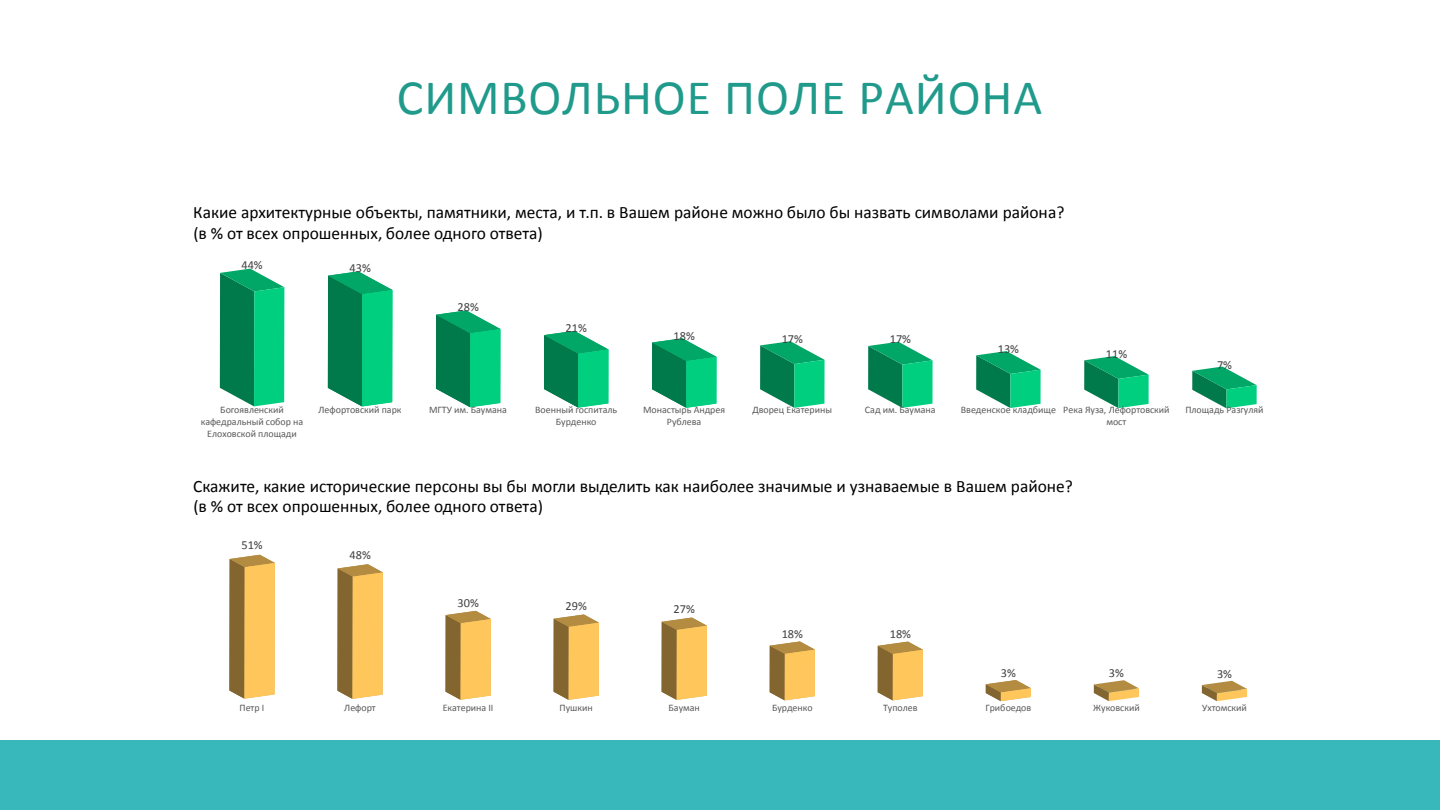
<style>
.page{position:relative;width:1440px;height:810px;background:#fff}
.page>*{position:absolute;margin:0;border:0;box-sizing:border-box;transform-origin:0 0}
.t1{font:49.8px "Calibri";letter-spacing:.02em;color:#1f9a8b}
.t2{font:17.4px/20.9px "Calibri";color:#000}
.t3{font:12.3px "Calibri";color:#404040}
.t4{font:9.9px/12.1px "Calibri";color:#595959;text-align:center}
</style>
<div class="page">
<svg style="left:220px;top:269px;width:64px;height:137px;background:#15a970"></svg>
<svg style="left:328px;top:271px;width:64px;height:135px;background:#15a970"></svg>
<svg style="left:436px;top:310px;width:64px;height:97px;background:#1ead76"></svg>
<svg style="left:544px;top:331px;width:64px;height:77px;background:#26b07b"></svg>
<svg style="left:652px;top:338px;width:65px;height:70px"></svg>
<svg style="left:760px;top:341px;width:65px;height:67px"></svg>
<svg style="left:868px;top:342px;width:65px;height:66px"></svg>
<svg style="left:976px;top:351px;width:65px;height:57px"></svg>
<svg style="left:1084px;top:356px;width:65px;height:52px"></svg>
<svg style="left:1192px;top:367px;width:65px;height:41px"></svg>
<svg style="left:229px;top:555px;width:46px;height:144px;background:#d5a854"></svg>
<svg style="left:337px;top:564px;width:46px;height:135px;background:#d5a855"></svg>
<svg style="left:446px;top:611px;width:45px;height:89px;background:#d6a957"></svg>
<svg style="left:554px;top:614px;width:45px;height:86px;background:#d6aa58"></svg>
<svg style="left:662px;top:618px;width:45px;height:82px;background:#d5a956"></svg>
<svg style="left:770px;top:641px;width:45px;height:59px;background:#d5ab5b"></svg>
<svg style="left:878px;top:642px;width:45px;height:58px;background:#d4a959"></svg>
<svg style="left:986px;top:680px;width:45px;height:21px"></svg>
<svg style="left:1094px;top:680px;width:45px;height:21px"></svg>
<svg style="left:1202px;top:681px;width:45px;height:20px"></svg>
<div style="left:0;top:741px;width:1440px;height:69px;background:#39b8bb"></div>
<h1 class="t1" style="left:397px;top:66px;width:647px">СИМВОЛЬНОЕ ПОЛЕ РАЙОНА</h1>
<h2 class="t2" style="left:193px;top:202px;width:873px">Какие архитектурные объекты, памятники, места, и т.п. в Вашем районе можно было бы назвать символами района? (в % от всех опрошенных, более одного ответа)</h2>
<p class="t3" style="left:241px;top:257px;width:23px">44%</p>
<p class="t3" style="left:349px;top:260px;width:23px">43%</p>
<p class="t3" style="left:458px;top:300px;width:23px">28%</p>
<p class="t3" style="left:566px;top:320px;width:23px">21%</p>
<p class="t3" style="left:674px;top:328px;width:23px">18%</p>
<p class="t3" style="left:782px;top:331px;width:23px">17%</p>
<p class="t3" style="left:890px;top:331px;width:23px">17%</p>
<p class="t3" style="left:998px;top:341px;width:23px">13%</p>
<p class="t3" style="left:1106px;top:346px;width:23px">11%</p>
<p class="t3" style="left:1217px;top:357px;width:17px">7%</p>
<p class="t4" style="left:201px;top:404px;width:104px">Богоявленский кафедральный собор на<br>Елоховской площади</p>
<p class="t4" style="left:319px;top:404px;width:84px">Лефортовский парк</p>
<p class="t4" style="left:429px;top:404px;width:79px">МГТУ им. Баумана</p>
<p class="t4" style="left:535px;top:404px;width:83px">Военный госпиталь<br>Бурденко</p>
<p class="t4" style="left:643px;top:404px;width:84px">Монастырь Андрея<br>Рублева</p>
<p class="t4" style="left:752px;top:404px;width:81px">Дворец Екатерины</p>
<p class="t4" style="left:865px;top:404px;width:72px">Сад им. Баумана</p>
<p class="t4" style="left:1106px;top:404px;width:65px;text-align:left;text-indent:-146px">Введенское кладбище Река Яуза, Лефортовский мост</p>
<p class="t4" style="left:1185px;top:404px;width:80px">Площадь Разгуляй</p>
<h2 class="t2" style="left:193px;top:475px;width:881px">Скажите, какие исторические персоны вы бы могли выделить как наиболее значимые и узнаваемые в Вашем районе? (в % от всех опрошенных, более одного ответа)</h2>
<p class="t3" style="left:241px;top:537px;width:23px">51%</p>
<p class="t3" style="left:349px;top:547px;width:23px">48%</p>
<p class="t3" style="left:458px;top:595px;width:23px">30%</p>
<p class="t3" style="left:566px;top:598px;width:23px">29%</p>
<p class="t3" style="left:674px;top:602px;width:23px">27%</p>
<p class="t3" style="left:782px;top:626px;width:23px">18%</p>
<p class="t3" style="left:890px;top:626px;width:23px">18%</p>
<p class="t3" style="left:1001px;top:665px;width:17px">3%</p>
<p class="t3" style="left:1109px;top:665px;width:17px">3%</p>
<p class="t3" style="left:1217px;top:666px;width:17px">3%</p>
<p class="t4" style="left:239px;top:701px;width:26px">Петр I</p>
<p class="t4" style="left:344px;top:701px;width:33px">Лефорт</p>
<p class="t4" style="left:443px;top:701px;width:52px">Екатерина II</p>
<p class="t4" style="left:559px;top:701px;width:35px">Пушкин</p>
<p class="t4" style="left:669px;top:701px;width:33px">Бауман</p>
<p class="t4" style="left:772px;top:701px;width:42px">Бурденко</p>
<p class="t4" style="left:883px;top:701px;width:36px">Туполев</p>
<p class="t4" style="left:985px;top:701px;width:47px">Грибоедов</p>
<p class="t4" style="left:1093px;top:701px;width:48px">Жуковский</p>
<p class="t4" style="left:1202px;top:701px;width:46px">Ухтомский</p>
</div>
